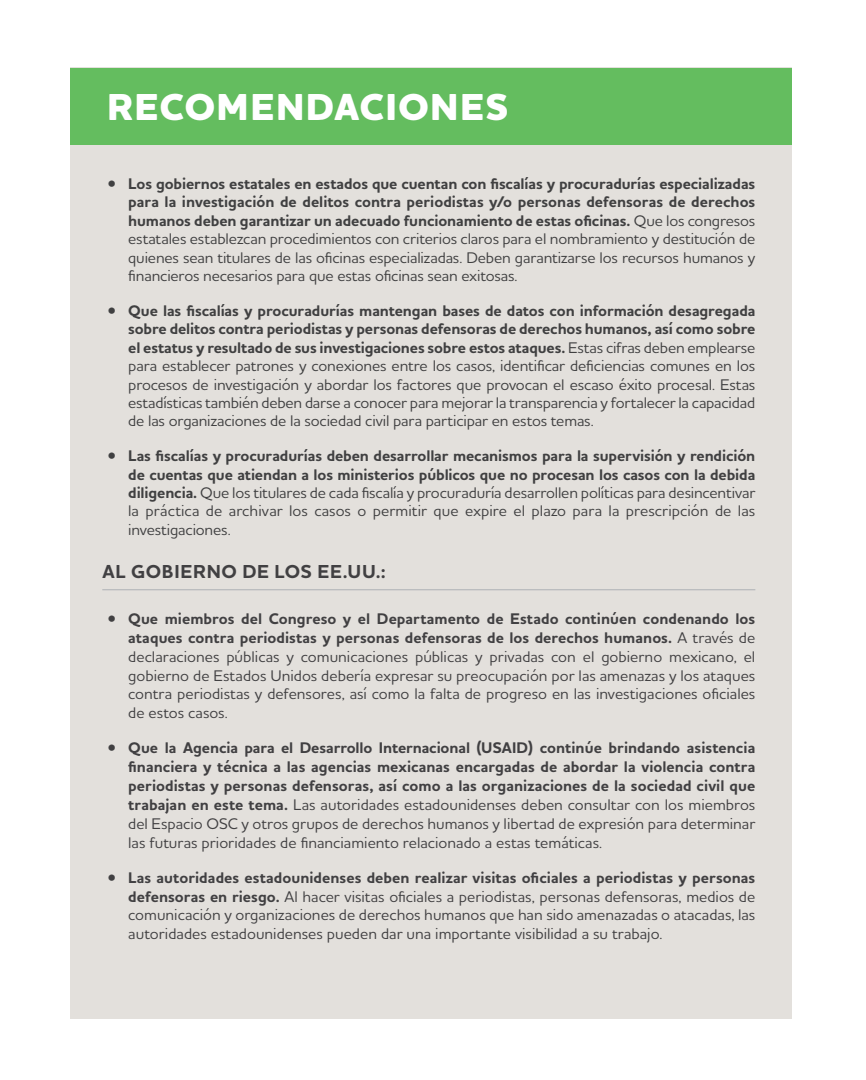
<style>
.page{position:relative;width:866px;height:1080px;background:#fff}
.page>*{position:absolute;margin:0;border:0;box-sizing:border-box;transform-origin:0 0}
.t1{font:800 38.25px "Houschka Alt Pro";letter-spacing:.03em;color:#fff}
.t2{font:700 19.05px "Houschka Alt Pro";letter-spacing:.035em;color:#414042}
.t3{font:500 15.75px/18.5px "Houschka Alt Pro";letter-spacing:-.01em;color:#404041;text-align:justify}
.t4{font:500 15.75px/18.8px "Houschka Alt Pro";color:#414042;text-align:justify}
.t5{font:700 15.75px/18.8px "Houschka Alt Pro";letter-spacing:.005em;color:#414042;text-align:justify}
.s1{font-weight:700}
.s2{font-weight:500}
</style>
<div class="page">
<div style="left:70px;top:68px;width:721px;height:951px;background:#e3e0dc"></div>
<hr style="left:102px;top:589px;width:653px;height:1px;background:#bbbdbf">
<div style="left:70px;top:68px;width:721px;height:77px;background:#64bd5f"></div>
<h1 class="t1" style="left:107px;top:84px;width:402px">RECOMENDACIONES</h1>
<p class="t3" style="left:128px;top:175px;width:628px;text-indent:-20px"><span class="s1">• Los gobiernos estatales en estados que cuentan con fiscalías y procuradurías especializadas para la investigación de delitos contra periodistas y/o personas defensoras de derechos humanos deben garantizar un adecuado funcionamiento de estas oficinas.</span> Que los congresos estatales establezcan procedimientos con criterios claros para el nombramiento y destitución de quienes sean titulares de las oficinas especializadas. Deben garantizarse los recursos humanos y financieros necesarios para que estas oficinas sean exitosas.</p>
<p class="t3" style="left:128px;top:302px;width:628px;text-indent:-20px"><span class="s1">• Que las fiscalías y procuradurías mantengan bases de datos con información desagregada sobre delitos contra periodistas y personas defensoras de derechos humanos, así como sobre el estatus y resultado de sus investigaciones sobre estos ataques.</span> Estas cifras deben emplearse para establecer patrones y conexiones entre los casos, identificar deficiencias comunes en los procesos de investigación y abordar los factores que provocan el escaso éxito procesal. Estas estadísticas también deben darse a conocer para mejorar la transparencia y fortalecer la capacidad de las organizaciones de la sociedad civil para participar en estos temas.</p>
<p class="t3" style="left:128px;top:448px;width:628px;text-indent:-20px"><span class="s1">• Las fiscalías y procuradurías deben desarrollar mecanismos para la supervisión y rendición de cuentas que atiendan a los ministerios públicos que no procesan los casos con la debida diligencia.</span> Que los titulares de cada fiscalía y procuraduría desarrollen políticas para desincentivar la práctica de archivar los casos o permitir que expire el plazo para la prescripción de las investigaciones.</p>
<p class="t2" style="left:102px;top:560px;width:285px">AL GOBIERNO DE LOS EE.UU.:</p>
<p class="t4" style="left:128px;top:610px;width:628px;text-indent:-20px">• <span class="s1">Que miembros del Congreso y el Departamento de Estado continúen condenando los ataques contra periodistas y personas defensoras de los derechos humanos.</span> A través de declaraciones públicas y comunicaciones públicas y privadas con el gobierno mexicano, el gobierno de Estados Unidos debería expresar su preocupación por las amenazas y los ataques contra periodistas y defensores, así como la falta de progreso en las investigaciones oficiales de estos casos.</p>
<p class="t5" style="left:128px;top:738px;width:628px;text-indent:-20px"><span class="s2">•</span> Que la Agencia para el Desarrollo Internacional (USAID) continúe brindando asistencia financiera y técnica a las agencias mexicanas encargadas de abordar la violencia contra periodistas y personas defensoras, así como a las organizaciones de la sociedad civil que trabajan en este tema. <span class="s2">Las autoridades estadounidenses deben consultar con los miembros del Espacio OSC y otros grupos de derechos humanos y libertad de expresión para determinar las futuras prioridades de financiamiento relacionado a estas temáticas.</span></p>
<p class="t4" style="left:128px;top:869px;width:628px;text-indent:-20px">• <span class="s1">Las autoridades estadounidenses deben realizar visitas oficiales a periodistas y personas defensoras en riesgo.</span> Al hacer visitas oficiales a periodistas, personas defensoras, medios de comunicación y organizaciones de derechos humanos que han sido amenazadas o atacadas, las autoridades estadounidenses pueden dar una importante visibilidad a su trabajo.</p>
</div>
